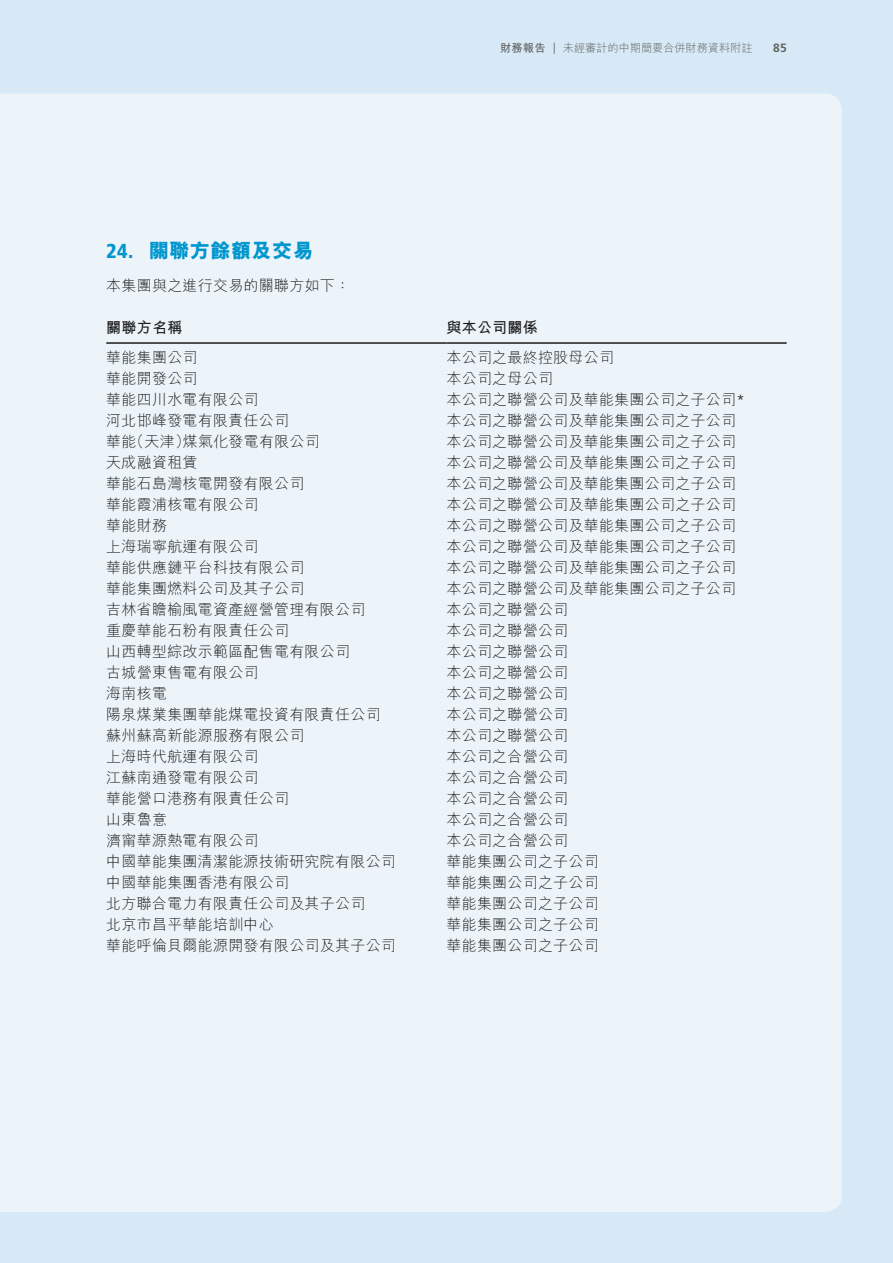
<style>
.page{position:relative;width:893px;height:1263px;background:#d7e9f6}
.page>*{position:absolute;margin:0;border:0;box-sizing:border-box;transform-origin:0 0}
.t1{font:800 20.25px "M Hei HK";letter-spacing:.015em;color:#0096ce}
.t2{font:300 15px "M Hei HK";letter-spacing:.015em;color:#1c1c1b}
.t3{font:700 15px "M Hei HK";letter-spacing:.015em;color:#1c1c1b}
.t4{font:700 12px "Frutiger LT Std";color:#636362}
.t5{font:300 11.25px "M Hei HK";letter-spacing:-.01em;color:#636362}
.s1{font-weight:700}
.s2{font-family:"Frutiger LT Std"}
.s3{font-family:"Frutiger LT Std";font-weight:900;font-stretch:condensed}
</style>
<div class="page">
<div style="left:0;top:94px;width:842px;height:1118px;background:#ecf4fa"></div>
<hr style="left:106px;top:342px;width:340px;height:2px;background:#1c1c1b">
<hr style="left:446px;top:342px;width:341px;height:2px;background:#1c1c1b">
<p class="t5" style="left:500px;top:40px;width:254px"><span class="s1">財務報告</span> <span class="s2">|</span> 未經審計的中期簡要合併財務資料附註</p>
<p class="t4" style="left:773px;top:41px;width:15px">85</p>
<h1 class="t1" style="left:106px;top:237px;width:208px"><span class="s3">24.</span> 關聯方餘額及交易</h1>
<p class="t2" style="left:106px;top:275px;width:245px">本集團與之進行交易的關聯方如下：</p>
<p class="t3" style="left:106px;top:317px;width:78px">關聯方名稱</p>
<p class="t3" style="left:446px;top:317px;width:93px">與本公司關係</p>
<p class="t2" style="left:106px;top:347px;width:93px">華能集團公司</p>
<p class="t2" style="left:446px;top:347px;width:169px">本公司之最終控股母公司</p>
<p class="t2" style="left:106px;top:368px;width:93px">華能開發公司</p>
<p class="t2" style="left:446px;top:368px;width:108px">本公司之母公司</p>
<p class="t2" style="left:106px;top:389px;width:154px">華能四川水電有限公司</p>
<p class="t2" style="left:446px;top:389px;width:300px">本公司之聯營公司及華能集團公司之子公司<span class="s2">*</span></p>
<p class="t2" style="left:106px;top:410px;width:184px">河北邯峰發電有限責任公司</p>
<p class="t2" style="left:446px;top:410px;width:291px">本公司之聯營公司及華能集團公司之子公司</p>
<p class="t2" style="left:106px;top:431px;width:215px">華能（天津）煤氣化發電有限公司</p>
<p class="t2" style="left:446px;top:431px;width:291px">本公司之聯營公司及華能集團公司之子公司</p>
<p class="t2" style="left:106px;top:452px;width:93px">天成融資租賃</p>
<p class="t2" style="left:446px;top:452px;width:291px">本公司之聯營公司及華能集團公司之子公司</p>
<p class="t2" style="left:106px;top:473px;width:200px">華能石島灣核電開發有限公司</p>
<p class="t2" style="left:446px;top:473px;width:291px">本公司之聯營公司及華能集團公司之子公司</p>
<p class="t2" style="left:106px;top:494px;width:154px">華能霞浦核電有限公司</p>
<p class="t2" style="left:446px;top:494px;width:291px">本公司之聯營公司及華能集團公司之子公司</p>
<p class="t2" style="left:106px;top:515px;width:62px">華能財務</p>
<p class="t2" style="left:446px;top:515px;width:291px">本公司之聯營公司及華能集團公司之子公司</p>
<p class="t2" style="left:106px;top:536px;width:154px">上海瑞寧航運有限公司</p>
<p class="t2" style="left:446px;top:536px;width:291px">本公司之聯營公司及華能集團公司之子公司</p>
<p class="t2" style="left:106px;top:557px;width:200px">華能供應鏈平台科技有限公司</p>
<p class="t2" style="left:446px;top:557px;width:291px">本公司之聯營公司及華能集團公司之子公司</p>
<p class="t2" style="left:106px;top:578px;width:200px">華能集團燃料公司及其子公司</p>
<p class="t2" style="left:446px;top:578px;width:291px">本公司之聯營公司及華能集團公司之子公司</p>
<p class="t2" style="left:106px;top:599px;width:261px">吉林省瞻榆風電資產經營管理有限公司</p>
<p class="t2" style="left:446px;top:599px;width:123px">本公司之聯營公司</p>
<p class="t2" style="left:106px;top:620px;width:184px">重慶華能石粉有限責任公司</p>
<p class="t2" style="left:446px;top:620px;width:123px">本公司之聯營公司</p>
<p class="t2" style="left:106px;top:641px;width:245px">山西轉型綜改示範區配售電有限公司</p>
<p class="t2" style="left:446px;top:641px;width:123px">本公司之聯營公司</p>
<p class="t2" style="left:106px;top:662px;width:154px">古城營東售電有限公司</p>
<p class="t2" style="left:446px;top:662px;width:123px">本公司之聯營公司</p>
<p class="t2" style="left:106px;top:683px;width:62px">海南核電</p>
<p class="t2" style="left:446px;top:683px;width:123px">本公司之聯營公司</p>
<p class="t2" style="left:106px;top:704px;width:276px">陽泉煤業集團華能煤電投資有限責任公司</p>
<p class="t2" style="left:446px;top:704px;width:123px">本公司之聯營公司</p>
<p class="t2" style="left:106px;top:725px;width:200px">蘇州蘇高新能源服務有限公司</p>
<p class="t2" style="left:446px;top:725px;width:123px">本公司之聯營公司</p>
<p class="t2" style="left:106px;top:746px;width:154px">上海時代航運有限公司</p>
<p class="t2" style="left:446px;top:746px;width:123px">本公司之合營公司</p>
<p class="t2" style="left:106px;top:767px;width:154px">江蘇南通發電有限公司</p>
<p class="t2" style="left:446px;top:767px;width:123px">本公司之合營公司</p>
<p class="t2" style="left:106px;top:788px;width:184px">華能營口港務有限責任公司</p>
<p class="t2" style="left:446px;top:788px;width:123px">本公司之合營公司</p>
<p class="t2" style="left:106px;top:809px;width:62px">山東魯意</p>
<p class="t2" style="left:446px;top:809px;width:123px">本公司之合營公司</p>
<p class="t2" style="left:106px;top:830px;width:154px">濟甯華源熱電有限公司</p>
<p class="t2" style="left:446px;top:830px;width:123px">本公司之合營公司</p>
<p class="t2" style="left:106px;top:851px;width:291px">中國華能集團清潔能源技術研究院有限公司</p>
<p class="t2" style="left:446px;top:851px;width:154px">華能集團公司之子公司</p>
<p class="t2" style="left:106px;top:872px;width:184px">中國華能集團香港有限公司</p>
<p class="t2" style="left:446px;top:872px;width:154px">華能集團公司之子公司</p>
<p class="t2" style="left:106px;top:893px;width:261px">北方聯合電力有限責任公司及其子公司</p>
<p class="t2" style="left:446px;top:893px;width:154px">華能集團公司之子公司</p>
<p class="t2" style="left:106px;top:914px;width:169px">北京市昌平華能培訓中心</p>
<p class="t2" style="left:446px;top:914px;width:154px">華能集團公司之子公司</p>
<p class="t2" style="left:106px;top:935px;width:291px">華能呼倫貝爾能源開發有限公司及其子公司</p>
<p class="t2" style="left:446px;top:935px;width:154px">華能集團公司之子公司</p>
</div>
